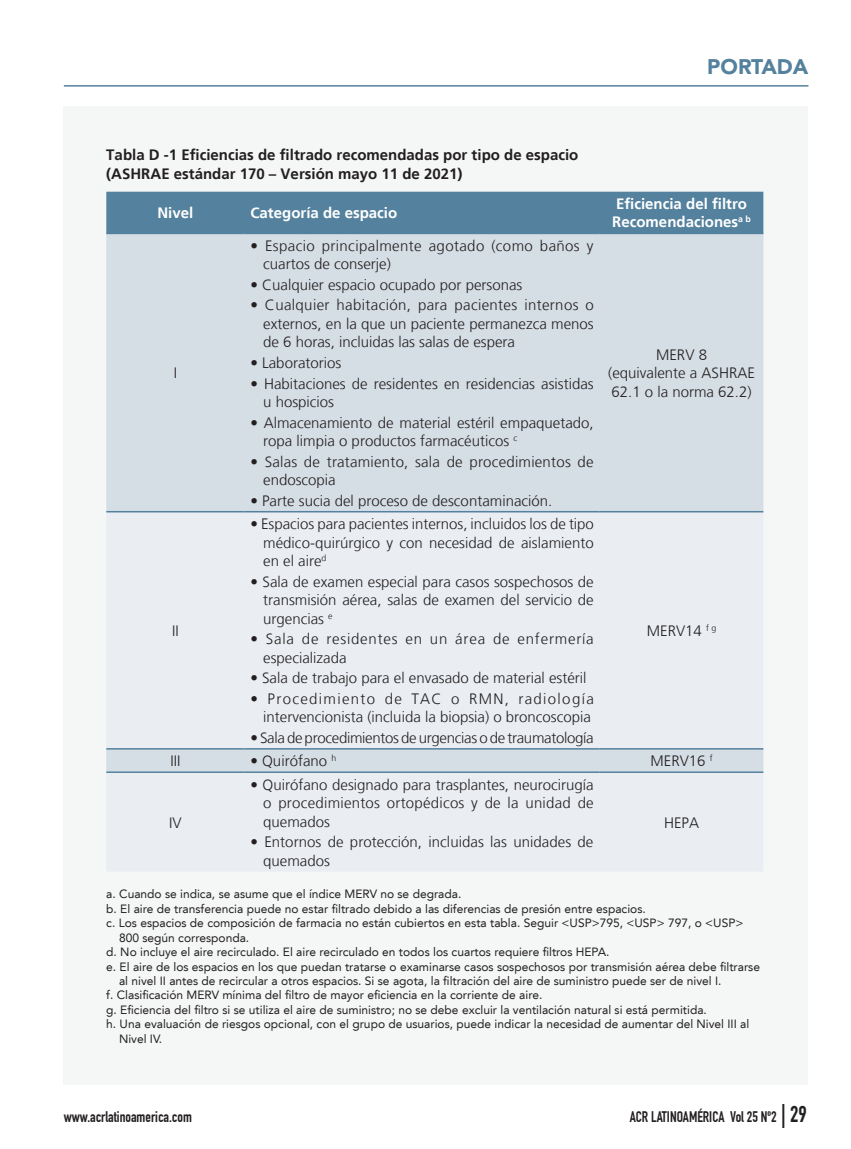
<style>
.page{position:relative;width:851px;height:1149px;background:#fff}
.page>*{position:absolute;margin:0;border:0;box-sizing:border-box;transform-origin:0 0}
.t1{font:900 21px "Avenir LT Std";color:#54819d}
.t2{font:300 15px/18.5px "Frutiger LT";color:#231f20;text-align:justify}
.t3{font:700 15px/18.5px "Frutiger LT";color:#231f20}
.t4{font:700 15px/18.5px "Frutiger LT";color:#fff}
.t5{font:300 15px/18.5px "Frutiger LT";letter-spacing:.025em;color:#231f20}
.t6{font:15px "DIN Engschrift Std";color:#231f20}
.t7{font:300 15px/18.5px "Frutiger LT";letter-spacing:.05em;color:#231f20}
.t8{font:300 15px "Frutiger LT";letter-spacing:-.02em;color:#231f20}
.t9{font:12px "Avenir LT";color:#231f20}
.s1{font-family:"Avenir LT";font-weight:400}
.s2{font-size:24px}
.s3{font-size:22.5px}
</style>
<div class="page">
<div style="left:64px;top:106px;width:743px;height:978px;background:#f5f7f7"></div>
<div style="left:106px;top:192px;width:657px;height:40px;background:#54819d"></div>
<div style="left:106px;top:234px;width:657px;height:277px;background:#d5dde5"></div>
<div style="left:106px;top:512px;width:657px;height:359px;background:#eaeef2"></div>
<hr style="left:106px;top:232px;width:138px;height:2px;background:#54819d">
<hr style="left:244px;top:232px;width:355px;height:2px;background:#54819d">
<hr style="left:599px;top:232px;width:164px;height:2px;background:#54819d">
<hr style="left:106px;top:511px;width:138px;height:1px;background:#54819d">
<hr style="left:244px;top:511px;width:355px;height:1px;background:#54819d">
<hr style="left:599px;top:511px;width:164px;height:1px;background:#54819d">
<hr style="left:106px;top:747px;width:138px;height:2px;background:#54819d">
<hr style="left:244px;top:747px;width:355px;height:2px;background:#54819d">
<hr style="left:599px;top:747px;width:164px;height:2px;background:#54819d">
<hr style="left:106px;top:771px;width:138px;height:1px;background:#54819d">
<hr style="left:244px;top:771px;width:355px;height:1px;background:#54819d">
<hr style="left:599px;top:771px;width:164px;height:1px;background:#54819d">
<hr style="left:64px;top:85px;width:744px;height:2px;background:#54819d">
<p class="t3" style="left:106px;top:146px;width:473px">Tabla D -1 Eficiencias de filtrado recomendadas por tipo de espacio (ASHRAE estándar 170 – Versión mayo 11 de 2021)</p>
<h1 class="t1" style="left:707px;top:54px;width:103px">PORTADA</h1>
<p class="t4" style="left:157px;top:204px;width:37px">Nivel</p>
<p class="t4" style="left:250px;top:204px;width:148px">Categoría de espacio</p>
<p class="t4" style="left:612px;top:194px;width:140px">Eficiencia del filtro<br>Recomendaciones<sup>a</sup> <sup>b</sup></p>
<p class="t2" style="left:174px;top:364px;width:5px">I</p>
<p class="t2" style="left:172px;top:621px;width:8px">II</p>
<p class="t5" style="left:263px;top:236px;width:332px;text-indent:-13px"><span class="s1">•</span> Espacio principalmente agotado (como baños y cuartos de conserje)</p>
<p class="t2" style="left:250px;top:275px;width:273px"><span class="s1">•</span> Cualquier espacio ocupado por personas</p>
<p class="t2" style="left:263px;top:296px;width:332px;text-indent:-13px"><span class="s1">•</span> Cualquier habitación, para pacientes internos o externos, en la que un paciente permanezca menos de 6 horas, incluidas las salas de espera</p>
<p class="t2" style="left:250px;top:353px;width:92px"><span class="s1">•</span> Laboratorios</p>
<p class="t2" style="left:263px;top:374px;width:332px;text-indent:-13px"><span class="s1">•</span> Habitaciones de residentes en residencias asistidas u hospicios</p>
<p class="t2" style="left:263px;top:413px;width:332px;text-indent:-13px"><span class="s1">•</span> Almacenamiento de material estéril empaquetado, ropa limpia o productos farmacéuticos <sup>c</sup></p>
<p class="t2" style="left:263px;top:452px;width:332px;text-indent:-13px"><span class="s1">•</span> Salas de tratamiento, sala de procedimientos de endoscopia</p>
<p class="t2" style="left:250px;top:491px;width:303px"><span class="s1">•</span> Parte sucia del proceso de descontaminación.</p>
<p class="t2" style="left:263px;top:514px;width:332px;text-indent:-13px"><span class="s1">•</span> Espacios para pacientes internos, incluidos los de tipo médico-quirúrgico y con necesidad de aislamiento en el aire<sup>d</sup></p>
<p class="t2" style="left:263px;top:572px;width:332px;text-indent:-13px"><span class="s1">•</span> Sala de examen especial para casos sospechosos de transmisión aérea, salas de examen del servicio de urgencias <sup>e</sup></p>
<p class="t7" style="left:263px;top:629px;width:332px;text-indent:-13px"><span class="s1">•</span> Sala de residentes en un área de enfermería especializada</p>
<p class="t2" style="left:250px;top:668px;width:337px"><span class="s1">•</span> Sala de trabajo para el envasado de material estéril</p>
<p class="t2" style="left:250px;top:689px;width:345px;text-align:right"><span class="s1">•</span> Procedimiento de TAC o RMN, radiología intervencionista (incluida la biopsia) o broncoscopia</p>
<p class="t8" style="left:250px;top:729px;width:345px"><span class="s1">•</span> Sala de procedimientos de urgencias o de traumatología</p>
<p class="t2" style="left:608px;top:345px;width:148px;text-align:center">MERV 8<br>(equivalente a ASHRAE<br>62.1 o la norma 62.2)</p>
<p class="t2" style="left:646px;top:621px;width:71px">MERV14 <sup>f</sup> <sup>g</sup></p>
<p class="t2" style="left:170px;top:751px;width:11px">III</p>
<p class="t2" style="left:250px;top:751px;width:87px"><span class="s1">•</span> Quirófano <sup>h</sup></p>
<p class="t2" style="left:650px;top:751px;width:64px">MERV16 <sup>f</sup></p>
<p class="t2" style="left:169px;top:813px;width:14px">IV</p>
<p class="t2" style="left:263px;top:775px;width:332px;text-indent:-13px"><span class="s1">•</span> Quirófano designado para trasplantes, neurocirugía o procedimientos ortopédicos y de la unidad de quemados</p>
<p class="t2" style="left:263px;top:832px;width:332px;text-indent:-13px"><span class="s1">•</span> Entornos de protección, incluidas las unidades de quemados</p>
<p class="t2" style="left:664px;top:813px;width:37px">HEPA</p>
<p class="t9" style="left:106px;top:887px;width:356px">a. Cuando se indica, se asume que el índice MERV no se degrada.</p>
<p class="t9" style="left:106px;top:901px;width:541px">b. El aire de transferencia puede no estar filtrado debido a las diferencias de presión entre espacios.</p>
<p class="t9" style="left:106px;top:915px;width:638px">c. Los espacios de composición de farmacia no están cubiertos en esta tabla. Seguir &lt;USP&gt;795, &lt;USP&gt; 797, o &lt;USP&gt;</p>
<p class="t9" style="left:119px;top:930px;width:132px">800 según corresponda.</p>
<p class="t9" style="left:106px;top:944px;width:504px">d. No incluye el aire recirculado. El aire recirculado en todos los cuartos requiere filtros HEPA.</p>
<p class="t9" style="left:106px;top:959px;width:655px">e. El aire de los espacios en los que puedan tratarse o examinarse casos sospechosos por transmisión aérea debe filtrarse</p>
<p class="t9" style="left:119px;top:973px;width:604px">al nivel II antes de recircular a otros espacios. Si se agota, la filtración del aire de suministro puede ser de nivel I.</p>
<p class="t9" style="left:106px;top:987px;width:437px">f. Clasificación MERV mínima del filtro de mayor eficiencia en la corriente de aire.</p>
<p class="t9" style="left:106px;top:1002px;width:602px">g. Eficiencia del filtro si se utiliza el aire de suministro; no se debe excluir la ventilación natural si está permitida.</p>
<p class="t9" style="left:106px;top:1016px;width:644px">h. Una evaluación de riesgos opcional, con el grupo de usuarios, puede indicar la necesidad de aumentar del Nivel III al</p>
<p class="t9" style="left:119px;top:1031px;width:45px">Nivel IV.</p>
<p class="t6" style="left:64px;top:1107px;width:130px">www.acrlatinoamerica.com</p>
<p class="t6" style="left:629px;top:1107px;width:178px">ACR LATINOAMÉRICA Vol 25 Nº2 <span class="s2">|</span> <span class="s3">29</span></p>
</div>
